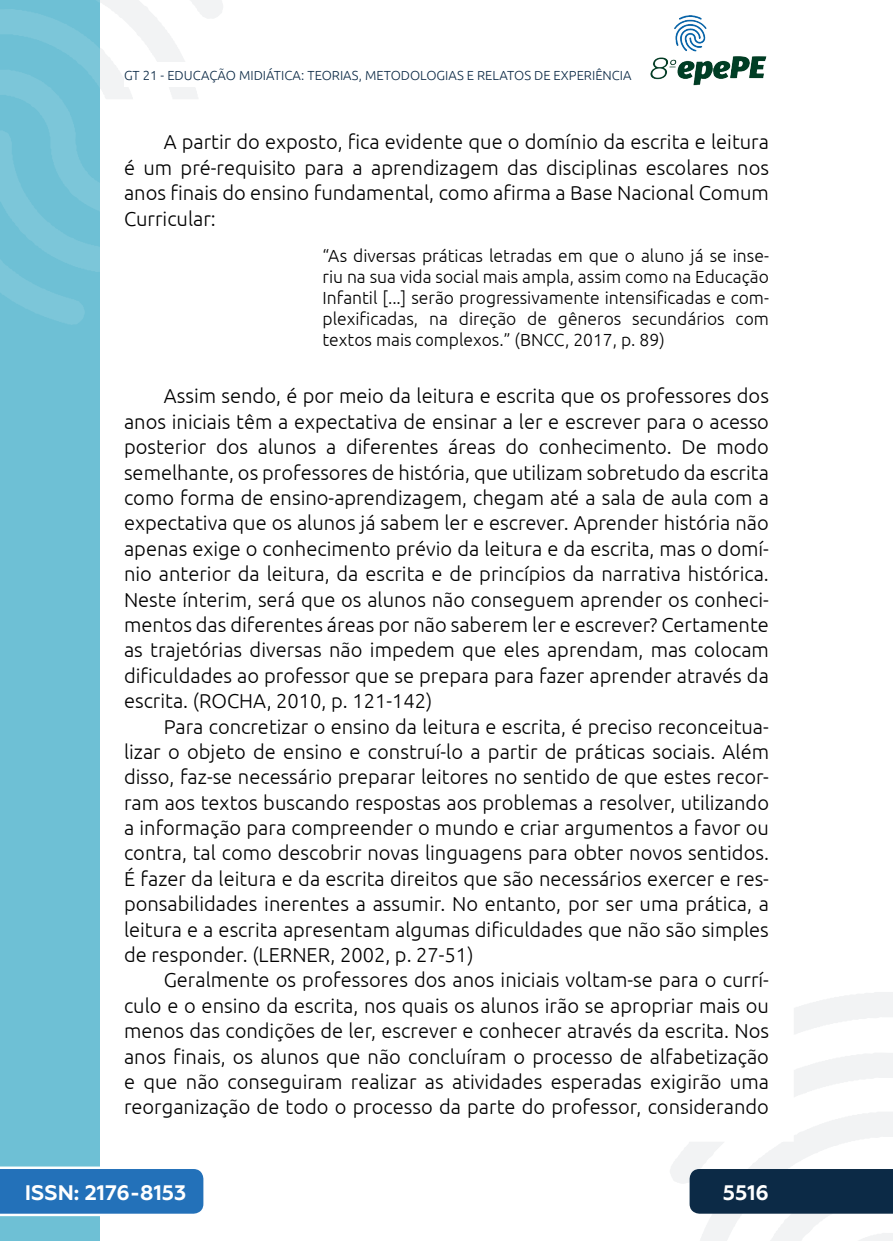
<style>
.page{position:relative;width:893px;height:1241px;background:#fff}
.page>*{position:absolute;margin:0;border:0;box-sizing:border-box;transform-origin:0 0}
.t1{font:700 21px "Geometria";color:#fff}
._5_CORPO{font:300 20.12px/25.4px "Ubuntu";color:#000;text-align:justify}
._8_CITACAO{font:300 17.5px/21px "Ubuntu";color:#000;text-align:justify}
.t2{font:300 13.12px "Ubuntu";color:#0c2a46}
</style>
<div class="page">
<svg style="left:670px;top:992px;width:223px;height:248px"></svg>
<svg style="left:99px;top:0;width:124px;height:324px"></svg>
<img style="left:650px;top:15px;width:117px;height:71px">
<div style="left:0;top:0;width:99px;height:1240px;background:#6ec0d5"></div>
<svg style="left:0;top:0;width:99px;height:325px"></svg>
<svg style="left:0;top:1166px;width:203px;height:49px;background:#367dbf"></svg>
<div style="left:690px;top:1168px;width:203px;height:45px;background:#0c2a46"></div>
<div style="left:124px;top:62px;width:516px;height:25px;background:#fff"></div>
<p class="t2" style="left:124px;top:67px;width:509px">GT 21 - EDUCAÇÃO MIDIÁTICA: TEORIAS, METODOLOGIAS E RELATOS DE EXPERIÊNCIA</p>
<p class="_5_CORPO" style="left:124px;top:129px;width:646px;text-indent:40px">A partir do exposto, fica evidente que o domínio da escrita e leitura é um pré-requisito para a aprendizagem das disciplinas escolares nos anos finais do ensino fundamental, como afirma a Base Nacional Comum Curricular:</p>
<p class="_8_CITACAO" style="left:322px;top:244px;width:448px">“As diversas práticas letradas em que o aluno já se inse&shy;riu na sua vida social mais ampla, assim como na Educação Infantil [...] serão progressivamente intensificadas e com&shy;plexificadas, na direção de gêneros secundários com textos mais complexos.” (BNCC, 2017, p. 89)</p>
<p class="_5_CORPO" style="left:124px;top:383px;width:646px;text-indent:40px">Assim sendo, é por meio da leitura e escrita que os professores dos anos iniciais têm a expectativa de ensinar a ler e escrever para o acesso posterior dos alunos a diferentes áreas do conhecimento. De modo semelhante, os professores de história, que utilizam sobretudo da escrita como forma de ensino-aprendizagem, chegam até a sala de aula com a expectativa que os alunos já sabem ler e escrever. Aprender história não apenas exige o conhecimento prévio da leitura e da escrita, mas o domí&shy;nio anterior da leitura, da escrita e de princípios da narrativa histórica.<br>Neste ínterim, será que os alunos não conseguem aprender os conheci&shy;mentos das diferentes áreas por não saberem ler e escrever? Certamente as trajetórias diversas não impedem que eles aprendam, mas colocam dificuldades ao professor que se prepara para fazer aprender através da escrita. (ROCHA, 2010, p. 121-142)</p>
<p class="_5_CORPO" style="left:124px;top:713px;width:646px;text-indent:40px">Para concretizar o ensino da leitura e escrita, é preciso reconceitua&shy;lizar o objeto de ensino e construí-lo a partir de práticas sociais. Além disso, faz-se necessário preparar leitores no sentido de que estes recor&shy;ram aos textos buscando respostas aos problemas a resolver, utilizando a informação para compreender o mundo e criar argumentos a favor ou contra, tal como descobrir novas linguagens para obter novos sentidos.<br>É fazer da leitura e da escrita direitos que são necessários exercer e res&shy;ponsabilidades inerentes a assumir. No entanto, por ser uma prática, a leitura e a escrita apresentam algumas dificuldades que não são simples de responder. (LERNER, 2002, p. 27-51)</p>
<p class="_5_CORPO" style="left:124px;top:966px;width:646px;text-indent:40px">Geralmente os professores dos anos iniciais voltam-se para o currí&shy;culo e o ensino da escrita, nos quais os alunos irão se apropriar mais ou menos das condições de ler, escrever e conhecer através da escrita. Nos anos finais, os alunos que não concluíram o processo de alfabetização e que não conseguiram realizar as atividades esperadas exigirão uma reorganização de todo o processo da parte do professor, considerando</p>
<p class="t1" style="left:25px;top:1179px;width:163px">ISSN: 2176-8153</p>
<p class="t1" style="left:723px;top:1179px;width:48px">5516</p>
</div>
